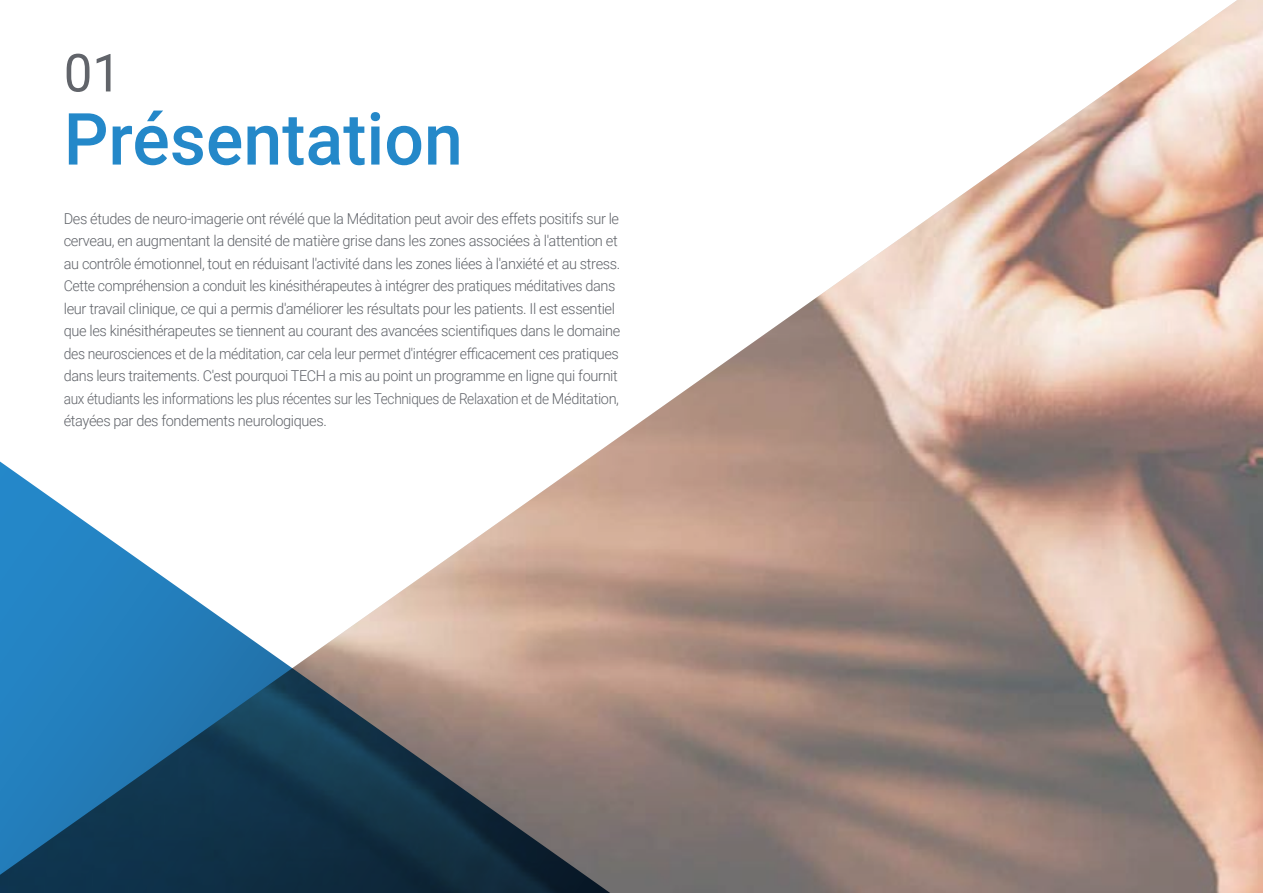
<style>
.page{position:relative;width:1263px;height:893px;background:#fff}
.page>*{position:absolute;margin:0;border:0;box-sizing:border-box;transform-origin:0 0}
.t1{font:500 72px "Roboto";color:#2488c9}
.t2{font:52.5px "Roboto";color:#61646a}
.t3{font:300 15px/22.5px "Roboto";letter-spacing:-.025em;color:#61646a}
</style>
<div class="page">
<img style="left:607px;top:0;width:656px;height:893px">
<svg style="left:0;top:446px;width:640px;height:447px"></svg>
<h2 class="t2" style="left:64px;top:36px;width:59px">01</h2>
<h1 class="t1" style="left:64px;top:89px;width:401px">Présentation</h1>
<p class="t3" style="left:64px;top:207px;width:558px">Des études de neuro-imagerie ont révélé que la Méditation peut avoir des effets positifs sur le cerveau, en augmentant la densité de matière grise dans les zones associées à l'attention et au contrôle émotionnel, tout en réduisant l'activité dans les zones liées à l'anxiété et au stress.<br>Cette compréhension a conduit les kinésithérapeutes à intégrer des pratiques méditatives dans leur travail clinique, ce qui a permis d'améliorer les résultats pour les patients. Il est essentiel que les kinésithérapeutes se tiennent au courant des avancées scientifiques dans le domaine des neurosciences et de la méditation, car cela leur permet d'intégrer efficacement ces pratiques dans leurs traitements. C'est pourquoi TECH a mis au point un programme en ligne qui fournit aux étudiants les informations les plus récentes sur les Techniques de Relaxation et de Méditation, étayées par des fondements neurologiques.</p>
</div>
